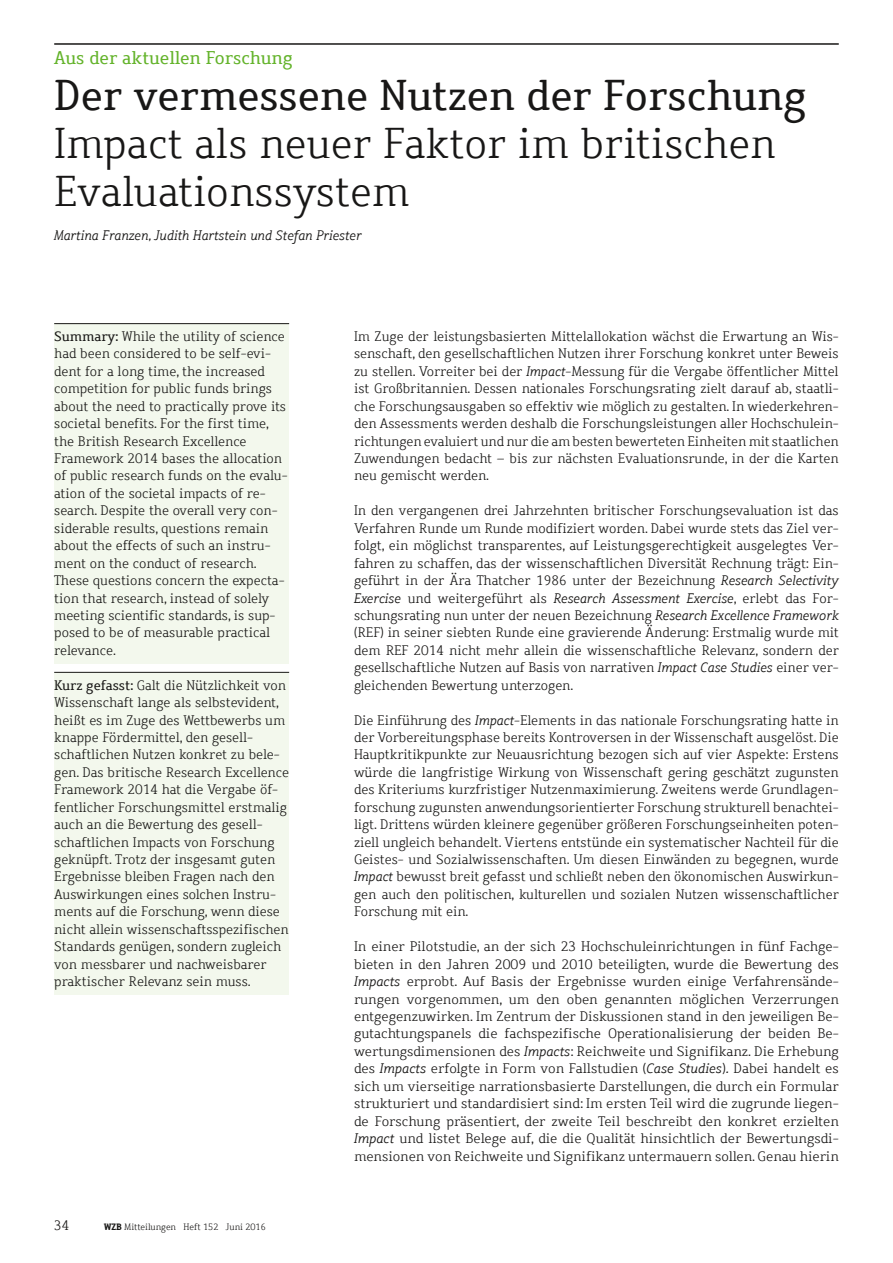
<style>
.page{position:relative;width:893px;height:1263px;background:#fff}
.page>*{position:absolute;margin:0;border:0;box-sizing:border-box;transform-origin:0 0}
.t1{font:300 42px/48px "Dahrendorf";color:#181716}
.t2{font:42px "Dahrendorf";color:#181716}
.t3{font:18px "Dahrendorf";color:#63b32a}
.t4{font:300 13.5px/17.4px "Dahrendorf";color:#181716;text-align:justify}
.t5{font:italic 300 13.5px "Dahrendorf";color:#181716}
.t6{font:300 9px "Dahrendorf";color:#181716}
.s1{font-weight:400}
.s2{font-weight:700}
.s3{font-style:italic}
</style>
<div class="page">
<hr style="left:54px;top:43px;width:785px;height:2px;background:#181716">
<div style="left:54px;top:324px;width:235px;height:340px;background:#f3f8ed"></div>
<hr style="left:54px;top:323px;width:235px;height:1px;background:#181716">
<div style="left:54px;top:672px;width:235px;height:323px;background:#f3f8ed"></div>
<hr style="left:54px;top:672px;width:235px;height:1px;background:#181716">
<h2 class="t3" style="left:54px;top:46px;width:240px">Aus der aktuellen Forschung</h2>
<h1 class="t2" style="left:54px;top:68px;width:754px">Der vermessene Nutzen der Forschung</h1>
<h1 class="t1" style="left:54px;top:120px;width:723px">Impact als neuer Faktor im britischen<br>Evaluationssystem</h1>
<p class="t5" style="left:54px;top:227px;width:309px">Martina Franzen, Judith Hartstein und Stefan Priester</p>
<p class="t4" style="left:54px;top:328px;width:235px;text-align:left"><span class="s1">Summary:</span> While the utility of science had been considered to be self-evi&shy;dent for a long time, the increased competition for public funds brings about the need to practically prove its societal benefits. For the first time, the British Research Excellence Framework 2014 bases the allocation of public research funds on the evalu&shy;ation of the societal impacts of re&shy;search. Despite the overall very con&shy;siderable results, questions remain about the effects of such an instru&shy;ment on the conduct of research.<br>These questions concern the expecta&shy;tion that research, instead of solely meeting scientific standards, is sup&shy;posed to be of measurable practical relevance.</p>
<p class="t4" style="left:54px;top:677px;width:236px;text-align:left"><span class="s1">Kurz gefasst:</span> Galt die Nützlichkeit von Wissenschaft lange als selbstevident, heißt es im Zuge des Wettbewerbs um knappe Fördermittel, den gesell&shy;schaftlichen Nutzen konkret zu bele&shy;gen. Das britische Research Excellence Framework 2014 hat die Vergabe öf&shy;fentlicher Forschungsmittel erstmalig auch an die Bewertung des gesell&shy;schaftlichen Impacts von Forschung geknüpft. Trotz der insgesamt guten Ergebnisse bleiben Fragen nach den Auswirkungen eines solchen Instru&shy;ments auf die Forschung, wenn diese nicht allein wissenschaftsspezifischen Standards genügen, sondern zugleich von messbarer und nachweisbarer praktischer Relevanz sein muss.</p>
<p class="t4" style="left:54px;top:1217px;width:17px">34</p>
<p class="t6" style="left:104px;top:1221px;width:163px"><span class="s2">WZB</span> Mitteilungen Heft 152 Juni 2016</p>
<p class="t4" style="left:354px;top:328px;width:486px">Im Zuge der leistungsbasierten Mittelallokation wächst die Erwartung an Wis&shy;senschaft, den gesellschaftlichen Nutzen ihrer Forschung konkret unter Beweis zu stellen. Vorreiter bei der <span class="s3">Impact</span>-Messung für die Vergabe öffentlicher Mittel ist Großbritannien. Dessen nationales Forschungsrating zielt darauf ab, staatli&shy;che Forschungsausgaben so effektiv wie möglich zu gestalten. In wiederkehren&shy;den Assessments werden deshalb die Forschungsleistungen aller Hochschulein&shy;richtungen evaluiert und nur die am besten bewerteten Einheiten mit staatlichen Zuwendungen bedacht – bis zur nächsten Evaluationsrunde, in der die Karten neu gemischt werden.</p>
<p class="t4" style="left:354px;top:502px;width:486px">In den vergangenen drei Jahrzehnten britischer Forschungsevaluation ist das Verfahren Runde um Runde modifiziert worden. Dabei wurde stets das Ziel ver&shy;folgt, ein möglichst transparentes, auf Leistungsgerechtigkeit ausgelegtes Ver&shy;fahren zu schaffen, das der wissenschaftlichen Diversität Rechnung trägt: Ein&shy;geführt in der Ära Thatcher 1986 unter der Bezeichnung <span class="s3">Research Selectivity Exercise</span> und weitergeführt als <span class="s3">Research Assessment Exercise</span>, erlebt das For&shy;schungsrating nun unter der neuen Bezeichnung <span class="s3">Research Excellence Framework </span>(REF) in seiner siebten Runde eine gravierende Änderung: Erstmalig wurde mit dem REF 2014 nicht mehr allein die wissenschaftliche Relevanz, sondern der gesellschaftliche Nutzen auf Basis von narrativen <span class="s3">Impact Case Studies</span> einer ver&shy;gleichenden Bewertung unterzogen.</p>
<p class="t4" style="left:354px;top:711px;width:486px">Die Einführung des <span class="s3">Impact</span>-Elements in das nationale Forschungsrating hatte in der Vorbereitungsphase bereits Kontroversen in der Wissenschaft ausgelöst. Die Hauptkritikpunkte zur Neuausrichtung bezogen sich auf vier Aspekte: Erstens würde die langfristige Wirkung von Wissenschaft gering geschätzt zugunsten des Kriteriums kurzfristiger Nutzenmaximierung. Zweitens werde Grundlagen&shy;forschung zugunsten anwendungsorientierter Forschung strukturell benachtei&shy;ligt. Drittens würden kleinere gegenüber größeren Forschungseinheiten poten&shy;ziell ungleich behandelt. Viertens entstünde ein systematischer Nachteil für die Geistes- und Sozialwissenschaften. Um diesen Einwänden zu begegnen, wurde <span class="s3">Impact</span> bewusst breit gefasst und schließt neben den ökonomischen Auswirkun&shy;gen auch den politischen, kulturellen und sozialen Nutzen wissenschaftlicher Forschung mit ein.</p>
<p class="t4" style="left:354px;top:938px;width:486px">In einer Pilotstudie, an der sich 23 Hochschuleinrichtungen in fünf Fachge&shy;bieten in den Jahren 2009 und 2010 beteiligten, wurde die Bewertung des <span class="s3">Impacts</span> erprobt. Auf Basis der Ergebnisse wurden einige Verfahrensände&shy;rungen vorgenommen, um den oben genannten möglichen Verzerrungen entgegenzuwirken. Im Zentrum der Diskussionen stand in den jeweiligen Be&shy;gutachtungspanels die fachspezifische Operationalisierung der beiden Be&shy;wertungsdimensionen des <span class="s3">Impacts</span>: Reichweite und Signifikanz. Die Erhebung des <span class="s3">Impacts</span> erfolgte in Form von Fallstudien (<span class="s3">Case Studies</span>)<span class="s3">.</span> Dabei handelt es sich um vierseitige narrationsbasierte Darstellungen, die durch ein Formular strukturiert und standardisiert sind: Im ersten Teil wird die zugrunde liegen&shy;de Forschung präsentiert, der zweite Teil beschreibt den konkret erzielten <span class="s3">Impact</span> und listet Belege auf, die die Qualität hinsichtlich der Bewertungsdi&shy;mensionen von Reichweite und Signifikanz untermauern sollen. Genau hierin</p>
</div>
